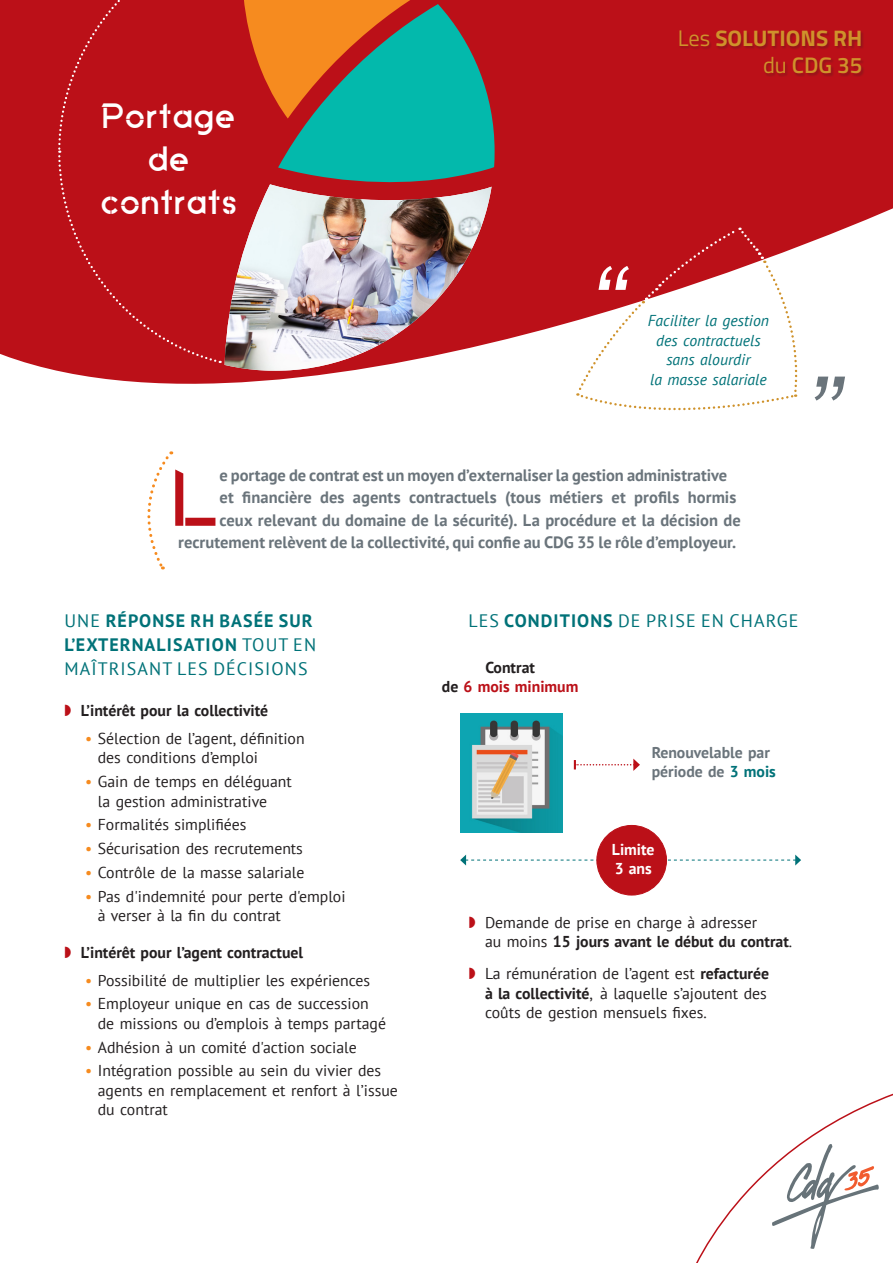
<style>
.page{position:relative;width:893px;height:1263px;background:#fff}
.page>*{position:absolute;margin:0;border:0;box-sizing:border-box;transform-origin:0 0}
.Texte{font:italic 105px "A Udimat";color:#fff}
.Texte-2{font:italic 105px "A Udimat";color:#6a747b}
.Introduction{font:82.35px "Anklada Novaz original";color:#bb1018}
.t1{font:36px/43.2px "Anklada Novaz original";color:#fff;text-align:center}
.t2{font:700 22.5px/27px "Titillium";color:#cf922b;text-align:right}
.Titre{font:700 18px/24px "PT Sans";letter-spacing:.06em;color:#007278}
.Titre-2{font:18px "PT Sans";letter-spacing:.06em;color:#007278}
.Introduction-2{font:700 16.5px "PT Sans";color:#6a747b}
.t3{font:15.75px/19.5px "PT Sans";color:#231f20}
.Texte-3{font:italic 15.75px/19.5px "PT Sans";color:#007278;text-align:center}
.t4{font:700 15.75px "PT Sans";color:#231f20}
.Texte-4{font:700 15.75px/18.9px "PT Sans";color:#6a747b}
.Texte-5{font:700 15.75px/18.9px "PT Sans";color:#bb1018;text-align:center}
.Texte-6{font:700 15.75px/18.9px "PT Sans";color:#fff}
.s1{font-weight:400}
.s2{font-weight:600}
.s3{color:#f68b1f}
.s4{font-weight:700}
.s5{color:#231f20}
.s6{color:#007278}
</style>
<div class="page">
<svg style="left:0;top:0;width:893px;height:455px;fill:#bb1018"></svg>
<img style="left:460px;top:713px;width:103px;height:120px">
<div style="left:679px;top:31px;width:185px;height:46px;background:#231f20;opacity:.25"></div>
<svg style="left:135px;top:451px;width:37px;height:118px"></svg>
<svg style="left:575px;top:227px;width:225px;height:195px"></svg>
<svg style="left:57px;top:0;width:438px;height:364px;background:#984039"></svg>
<img style="left:225px;top:184px;width:267px;height:186px">
<svg style="left:574px;top:759px;width:66px;height:12px"></svg>
<svg style="left:460px;top:854px;width:341px;height:11px"></svg>
<div style="left:597px;top:825px;width:69px;height:70px;background:#bb1018;border-radius:50%"></div>
<div style="left:596px;top:825px;width:71px;height:70px;border:1px solid #bb1018;border-radius:50%"></div>
<svg style="left:696px;top:1093px;width:197px;height:170px"></svg>
<p class="t1" style="left:100px;top:91px;width:139px">Portage de contrats</p>
<p class="t2" style="left:678px;top:24px;width:186px"><span class="s1">Les</span> SOLUTIONS RH <span class="s1">du</span> <span class="s2">CDG 35</span></p>
<p class="Texte" style="left:590px;top:242px;width:37px">“</p>
<p class="Texte-3" style="left:648px;top:310px;width:123px">Faciliter la gestion des contractuels sans alourdir<br>la masse salariale</p>
<p class="Texte-2" style="left:806px;top:353px;width:37px">”</p>
<p class="Introduction" style="left:171px;top:441px;width:50px">L</p>
<p class="Introduction-2" style="left:219px;top:464px;width:509px">e portage de contrat est un moyen d’externaliser la gestion administrative</p>
<p class="Introduction-2" style="left:219px;top:486px;width:518px">et financière des agents contractuels (tous métiers et profils hormis</p>
<p class="Introduction-2" style="left:219px;top:509px;width:523px">ceux relevant du domaine de la sécurité). La procédure et la décision de</p>
<p class="Introduction-2" style="left:178px;top:531px;width:559px">recrutement relèvent de la collectivité, qui confie au CDG 35 le rôle d’employeur.</p>
<p class="Titre" style="left:64px;top:608px;width:253px"><span class="s1">UNE</span> RÉPONSE RH BASÉE SUR<br>L’EXTERNALISATION <span class="s1">TOUT EN<br>MAÎTRISANT LES DÉCISIONS</span></p>
<p class="t4" style="left:81px;top:700px;width:189px">L’intérêt pour la collectivité</p>
<p class="t3" style="left:98px;top:728px;width:208px;text-indent:-13px"><span class="s3">•</span> Sélection de l’agent, définition des conditions d’emploi</p>
<p class="t3" style="left:98px;top:771px;width:195px;text-indent:-13px"><span class="s3">•</span> Gain de temps en déléguant la gestion administrative</p>
<p class="t3" style="left:85px;top:815px;width:163px"><span class="s3">•</span> Formalités simplifiées</p>
<p class="t3" style="left:85px;top:838px;width:219px"><span class="s3">•</span> Sécurisation des recrutements</p>
<p class="t3" style="left:85px;top:862px;width:221px"><span class="s3">•</span> Contrôle de la masse salariale</p>
<p class="t3" style="left:98px;top:886px;width:249px;text-indent:-13px"><span class="s3">•</span> Pas d'indemnité pour perte d'emploi à verser à la fin du contrat</p>
<p class="t4" style="left:81px;top:942px;width:224px">L’intérêt pour l’agent contractuel</p>
<p class="t3" style="left:85px;top:970px;width:287px"><span class="s3">•</span> Possibilité de multiplier les expériences</p>
<p class="t3" style="left:98px;top:994px;width:290px;text-indent:-13px"><span class="s3">•</span> Employeur unique en cas de succession de missions ou d’emplois à temps partagé</p>
<p class="t3" style="left:85px;top:1037px;width:273px"><span class="s3">•</span> Adhésion à un comité d'action sociale</p>
<p class="t3" style="left:98px;top:1061px;width:302px;text-indent:-13px"><span class="s3">•</span> Intégration possible au sein du vivier des agents en remplacement et renfort à l’issue du contrat</p>
<p class="Titre-2" style="left:468px;top:609px;width:331px">LES <span class="s4">CONDITIONS</span> DE PRISE EN CHARGE</p>
<p class="Texte-5" style="left:442px;top:658px;width:138px"><span class="s5">Contrat<br>de</span> 6 mois minimum</p>
<p class="Texte-4" style="left:652px;top:742px;width:126px">Renouvelable par période de <span class="s6">3 mois</span></p>
<p class="Texte-6" style="left:612px;top:839px;width:44px">Limite<br>3 ans</p>
<p class="t3" style="left:485px;top:912px;width:309px">Demande de prise en charge à adresser<br>au moins <span class="s4">15 jours avant le début du contrat</span>.</p>
<p class="t3" style="left:485px;top:964px;width:285px">La rémunération de l’agent est <span class="s4">refacturée à la collectivité</span>, à laquelle s’ajoutent des coûts de gestion mensuels fixes.</p>
</div>
